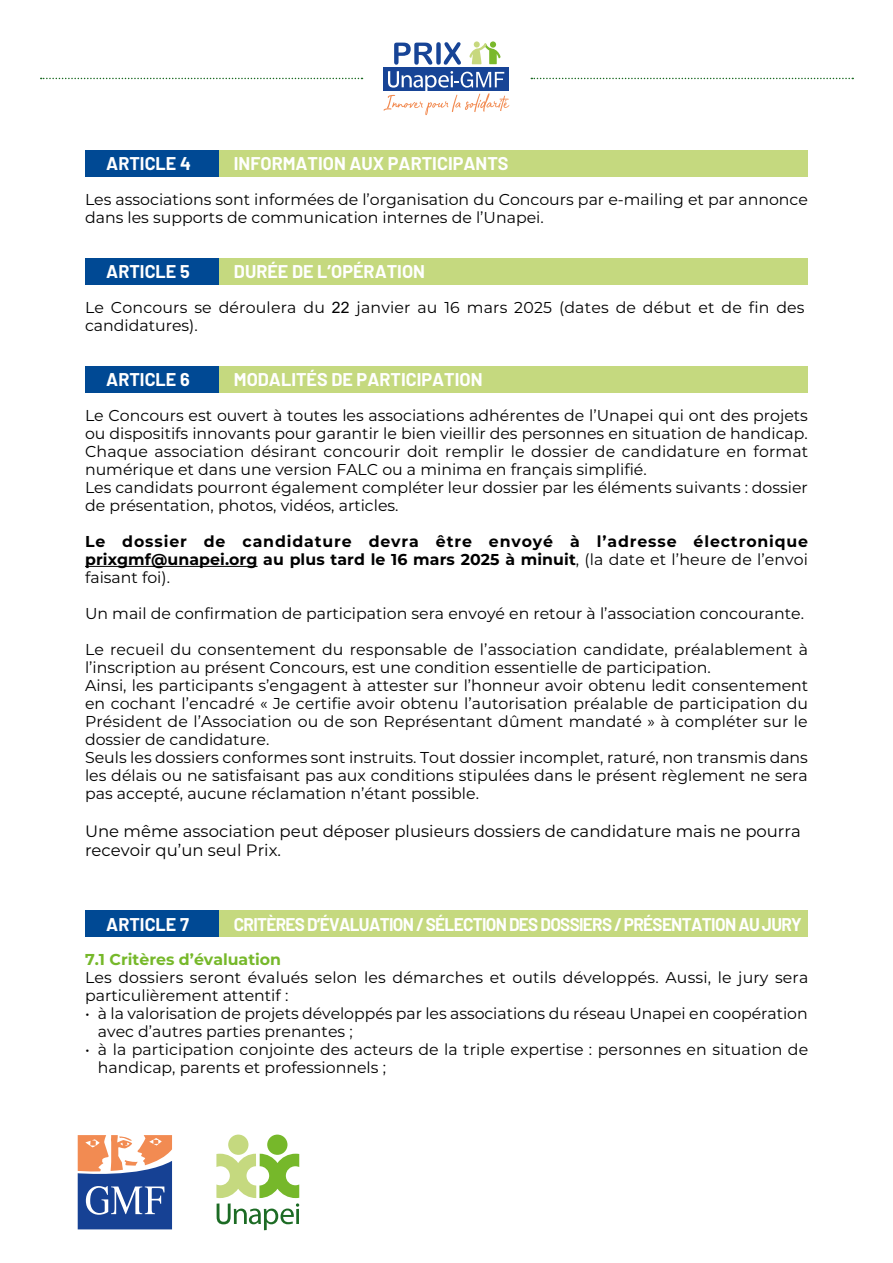
<style>
.page{position:relative;width:893px;height:1263px;background:#fff}
.page>*{position:absolute;margin:0;border:0;box-sizing:border-box;transform-origin:0 0}
.t1{font:700 18px "Barlow";color:#fff}
.t2{font:700 18px "Barlow";letter-spacing:-.04em;color:#fff;scale:.95 1}
.t3{font:16.5px/19.8px "Montserrat";color:#000}
.t4{font:15.75px/18px "Montserrat";color:#000}
.t5{font:700 15.75px/18px "Montserrat";letter-spacing:.005em;color:#000;text-align:justify}
.t6{font:700 15.75px "Montserrat";color:#76b82a}
.s1{font-family:"Arial"}
.s2{font-weight:400}
</style>
<div class="page">
<svg style="left:77px;top:1135px;width:96px;height:95px"></svg>
<svg style="left:78px;top:1135px;width:94px;height:94px"></svg>
<div style="left:228px;top:1134px;width:20px;height:21px;background:#c5d97f;border-radius:50%"></div>
<div style="left:267px;top:1134px;width:20px;height:21px;background:#76b82a;border-radius:50%"></div>
<svg style="left:216px;top:1154px;width:83px;height:76px"></svg>
<hr style="left:296px;top:1209px;width:3px;height:15px;background:#1c6b24">
<svg style="left:531px;top:78px;width:322px;height:1px"></svg>
<svg style="left:41px;top:78px;width:321px;height:1px"></svg>
<div style="left:383px;top:67px;width:126px;height:24px;background:#174496"></div>
<svg style="left:394px;top:42px;width:67px;height:23px"></svg>
<svg style="left:469px;top:41px;width:32px;height:23px"></svg>
<svg style="left:383px;top:71px;width:126px;height:44px"></svg>
<div style="left:85px;top:150px;width:723px;height:26px;background:#c5d97f"></div>
<div style="left:85px;top:150px;width:134px;height:26px;background:#004994"></div>
<div style="left:85px;top:258px;width:723px;height:26px;background:#c5d97f"></div>
<div style="left:85px;top:258px;width:134px;height:26px;background:#004994"></div>
<div style="left:85px;top:366px;width:723px;height:26px;background:#c5d97f"></div>
<div style="left:85px;top:366px;width:134px;height:26px;background:#004994"></div>
<div style="left:85px;top:910px;width:723px;height:27px;background:#c5d97f"></div>
<div style="left:85px;top:910px;width:134px;height:27px;background:#004994"></div>
<hr style="left:85px;top:566px;width:173px;height:1px;background:#000">
<p class="t1" style="left:106px;top:153px;width:86px">ARTICLE 4</p>
<p class="t1" style="left:234px;top:153px;width:276px">INFORMATION AUX PARTICIPANTS</p>
<p class="t4" style="left:85px;top:190px;width:724px">Les associations sont informées de l’organisation du Concours par e-mailing et par annonce dans les supports de communication internes de l’Unapei.</p>
<p class="t1" style="left:106px;top:261px;width:85px">ARTICLE 5</p>
<p class="t1" style="left:234px;top:261px;width:193px">DURÉE DE L’OPÉRATION</p>
<p class="t4" style="left:85px;top:298px;width:721px">Le Concours se déroulera du <span class="s1">22</span> janvier au 16 mars 2025 (dates de début et de fin des candidatures).</p>
<p class="t1" style="left:106px;top:369px;width:85px">ARTICLE 6</p>
<p class="t1" style="left:234px;top:369px;width:250px">MODALITÉS DE PARTICIPATION</p>
<p class="t4" style="left:85px;top:406px;width:725px">Le Concours est ouvert à toutes les associations adhérentes de l’Unapei qui ont des projets ou dispositifs innovants pour garantir le bien vieillir des personnes en situation de handicap.<br>Chaque association désirant concourir doit remplir le dossier de candidature en format numérique et dans une version FALC ou a minima en français simplifié.<br>Les candidats pourront également compléter leur dossier par les éléments suivants : dossier de présentation, photos, vidéos, articles.</p>
<p class="t5" style="left:85px;top:531px;width:725px">Le dossier de candidature devra être envoyé à l’adresse électronique prixgmf@unapei.org au plus tard le 16 mars 2025 à minuit<span class="s2">, (la date et l’heure de l’envoi faisant foi).</span></p>
<p class="t4" style="left:85px;top:604px;width:721px">Un mail de confirmation de participation sera envoyé en retour à l’association concourante.</p>
<p class="t4" style="left:85px;top:640px;width:725px">Le recueil du consentement du responsable de l’association candidate, préalablement à l’inscription au présent Concours, est une condition essentielle de participation.<br>Ainsi, les participants s’engagent à attester sur l’honneur avoir obtenu ledit consentement en cochant l’encadré « Je certifie avoir obtenu l’autorisation préalable de participation du Président de l’Association ou de son Représentant dûment mandaté » à compléter sur le dossier de candidature.<br>Seuls les dossiers conformes sont instruits. Tout dossier incomplet, raturé, non transmis dans les délais ou ne satisfaisant pas aux conditions stipulées dans le présent règlement ne sera pas accepté, aucune réclamation n’étant possible.</p>
<p class="t3" style="left:85px;top:820px;width:717px">Une même association peut déposer plusieurs dossiers de candidature mais ne pourra recevoir qu’un seul Prix.</p>
<p class="t1" style="left:106px;top:913px;width:84px">ARTICLE 7</p>
<p class="t2" style="left:234px;top:913px;width:599px">CRITÈRES D’ÉVALUATION / SÉLECTION DES DOSSIERS / PRÉSENTATION AU JURY</p>
<p class="t6" style="left:85px;top:948px;width:198px">7.1 Critères d’évaluation</p>
<p class="t4" style="left:85px;top:968px;width:725px">Les dossiers seront évalués selon les démarches et outils développés. Aussi, le jury sera particulièrement attentif :</p>
<p class="t4" style="left:98px;top:1004px;width:711px;text-indent:-13px">• à la valorisation de projets développés par les associations du réseau Unapei en coopération avec d’autres parties prenantes ;</p>
<p class="t4" style="left:98px;top:1040px;width:712px;text-indent:-13px">• à la participation conjointe des acteurs de la triple expertise : personnes en situation de handicap, parents et professionnels ;</p>
</div>
